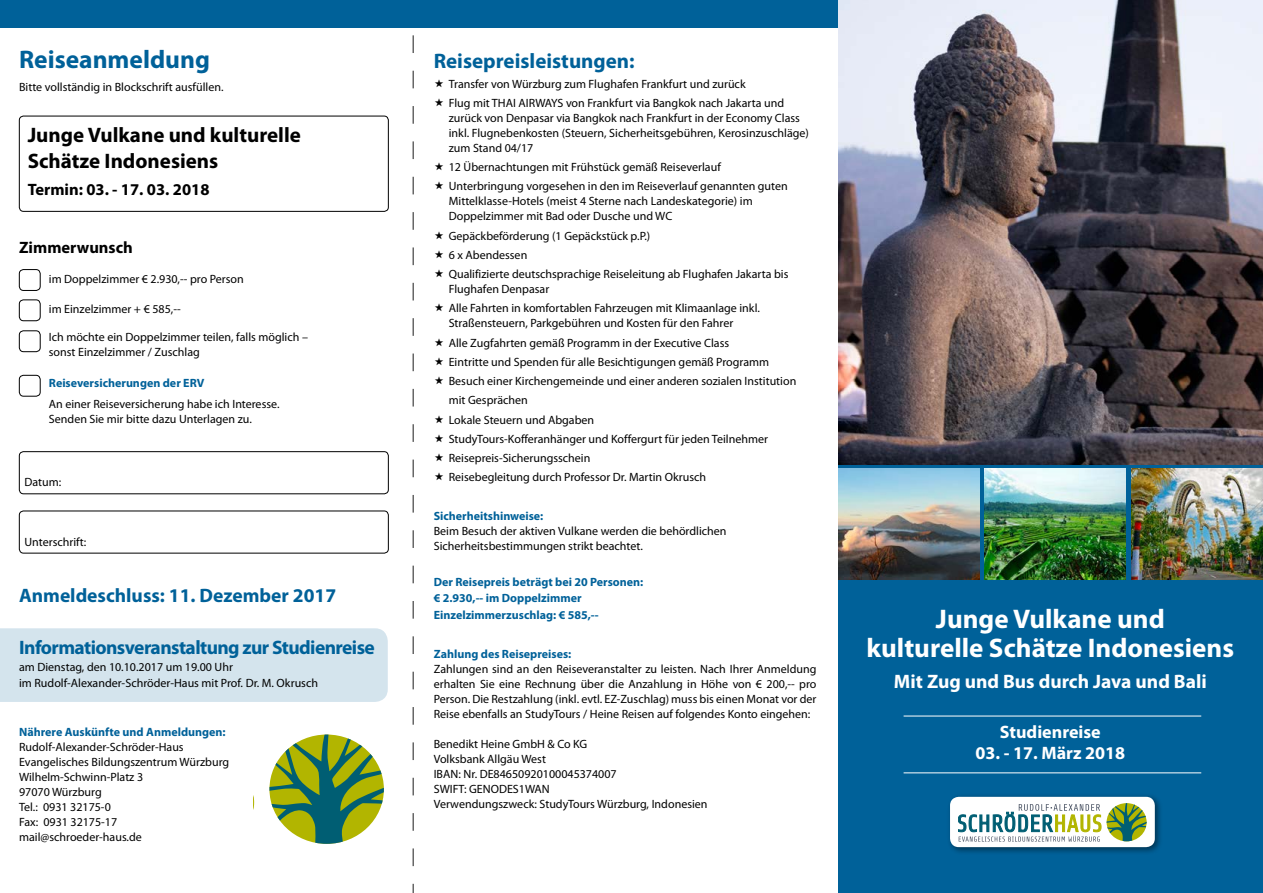
<style>
.page{position:relative;width:1263px;height:893px;background:#fff}
.page>*{position:absolute;margin:0;border:0;box-sizing:border-box;transform-origin:0 0}
.t1{font:700 27px/28.5px "Myriad Pro";color:#fff;text-align:center}
.t2{font:700 25.5px "Myriad Pro";color:#006199}
.t3{font:700 21px/25.5px "Myriad Pro";color:#000}
.t4{font:700 21px "Myriad Pro";color:#006199}
.t5{font:700 19.5px "Myriad Pro";letter-spacing:-.03em;color:#006199}
.t6{font:700 19.5px "Myriad Pro";color:#006199}
.t7{font:700 19.5px "Myriad Pro";color:#fff}
.t8{font:700 18px "Myriad Pro";color:#fff}
.t9{font:700 16.5px "Myriad Pro";color:#000}
.t10{font:12px/15px "Myriad Pro";color:#000}
.t11{font:700 12px/16.5px "Myriad Pro";color:#006199}
</style>
<div class="page">
<div style="left:0;top:628px;width:388px;height:74px;background:#d4e4ed"></div>
<svg style="left:412px;top:35px;width:2px;height:858px"></svg>
<div style="left:838px;top:353px;width:425px;height:540px;background:#006199"></div>
<div style="left:19px;top:116px;width:369px;height:96px;border:1px solid #000;border-radius:4px"></div>
<div style="left:0;top:0;width:838px;height:28px;background:#006199"></div>
<div style="left:19px;top:269px;width:21px;height:22px;border:1px solid #000;border-radius:4px"></div>
<div style="left:19px;top:300px;width:21px;height:21px;border:1px solid #000;border-radius:4px"></div>
<div style="left:19px;top:331px;width:21px;height:21px;border:1px solid #000;border-radius:4px"></div>
<div style="left:19px;top:451px;width:369px;height:43px;border:1px solid #000;border-radius:4px"></div>
<div style="left:19px;top:511px;width:369px;height:42px;border:1px solid #000;border-radius:4px"></div>
<hr style="left:903px;top:772px;width:298px;height:1px;background:#fff">
<hr style="left:903px;top:716px;width:298px;height:1px;background:#fff">
<img style="left:838px;top:0;width:425px;height:464px">
<img style="left:838px;top:469px;width:141px;height:110px">
<img style="left:984px;top:469px;width:142px;height:110px">
<img style="left:1131px;top:469px;width:132px;height:110px">
<div style="left:19px;top:375px;width:21px;height:21px;border:1px solid #000;border-radius:4px"></div>
<div style="left:946px;top:793px;width:216px;height:62px;background:#000;opacity:.45"></div>
<div style="left:950px;top:797px;width:205px;height:50px;background:#fff;border-radius:9px"></div>
<svg style="left:958px;top:803px;width:188px;height:39px"></svg>
<svg style="left:269px;top:734px;width:115px;height:110px"></svg>
<h2 class="t2" style="left:19px;top:43px;width:192px">Reiseanmeldung</h2>
<p class="t10" style="left:19px;top:79px;width:206px">Bitte vollständig in Blockschrift ausfüllen.</p>
<h3 class="t3" style="left:28px;top:122px;width:275px">Junge Vulkane und kulturelle<br>Schätze Indonesiens</h3>
<h3 class="t9" style="left:28px;top:178px;width:183px">Termin: 03. - 17. 03. 2018</h3>
<h3 class="t9" style="left:19px;top:236px;width:115px">Zimmerwunsch</h3>
<p class="t10" style="left:49px;top:271px;width:196px">im Doppelzimmer € 2.930,-- pro Person</p>
<p class="t10" style="left:49px;top:302px;width:133px">im Einzelzimmer + € 585,--</p>
<p class="t10" style="left:49px;top:329px;width:261px">Ich möchte ein Doppelzimmer teilen, falls möglich – sonst Einzelzimmer / Zuschlag</p>
<p class="t11" style="left:49px;top:374px;width:157px">Reiseversicherungen der ERV</p>
<p class="t10" style="left:49px;top:396px;width:232px">An einer Reiseversicherung habe ich Interesse.<br>Senden Sie mir bitte dazu Unterlagen zu.</p>
<p class="t10" style="left:24px;top:475px;width:38px">Datum:</p>
<p class="t10" style="left:24px;top:534px;width:63px">Unterschrift:</p>
<h3 class="t6" style="left:19px;top:582px;width:319px">Anmeldeschluss: 11. Dezember 2017</h3>
<h3 class="t5" style="left:19px;top:635px;width:357px">Informationsveranstaltung zur Studienreise</h3>
<p class="t10" style="left:19px;top:658px;width:300px;line-height:16.5px">am Dienstag, den 10.10.2017 um 19.00 Uhr<br>im Rudolf-Alexander-Schröder-Haus mit Prof. Dr. M. Okrusch</p>
<p class="t11" style="left:19px;top:724px;width:208px">Nährere Auskünfte und Anmeldungen:</p>
<p class="t10" style="left:19px;top:740px;width:212px">Rudolf-Alexander-Schröder-Haus<br>Evangelisches Bildungszentrum Würzburg<br>Wilhelm-Schwinn-Platz 3<br>97070 Würzburg<br>Tel.: 0931 32175-0<br>Fax: 0931 32175-17 mail@schroeder-haus.de</p>
<h3 class="t4" style="left:434px;top:48px;width:202px">Reisepreisleistungen:</h3>
<p class="t10" style="left:449px;top:74px;width:337px;line-height:19.2px">Transfer von Würzburg zum Flughafen Frankfurt und zurück<br>Flug mit THAI AIRWAYS von Frankfurt via Bangkok nach Jakarta und</p>
<p class="t10" style="left:449px;top:110px;width:362px">zurück von Denpasar via Bangkok nach Frankfurt in der Economy Class inkl. Flugnebenkosten (Steuern, Sicherheitsgebühren, Kerosinzuschläge) zum Stand 04/17</p>
<p class="t10" style="left:449px;top:157px;width:340px;line-height:19.2px">12 Übernachtungen mit Frühstück gemäß Reiseverlauf<br>Unterbringung vorgesehen in den im Reiseverlauf genannten guten</p>
<p class="t10" style="left:449px;top:194px;width:305px">Mittelklasse-Hotels (meist 4 Sterne nach Landeskategorie) im<br>Doppelzimmer mit Bad oder Dusche und WC</p>
<p class="t10" style="left:449px;top:226px;width:341px;line-height:19.2px">Gepäckbeförderung (1 Gepäckstück p.P.)<br>6 x Abendessen<br>Qualifizierte deutschsprachige Reiseleitung ab Flughafen Jakarta bis</p>
<p class="t10" style="left:449px;top:279px;width:313px;line-height:19.2px">Flughafen Denpasar<br>Alle Fahrten in komfortablen Fahrzeugen mit Klimaanlage inkl.</p>
<p class="t10" style="left:449px;top:314px;width:349px;line-height:19.2px">Straßensteuern, Parkgebühren und Kosten für den Fahrer<br>Alle Zugfahrten gemäß Programm in der Executive Class<br>Eintritte und Spenden für alle Besichtigungen gemäß Programm Besuch einer Kirchengemeinde und einer anderen sozialen Institution mit Gesprächen<br>Lokale Steuern und Abgaben<br>StudyTours-Kofferanhänger und Koffergurt für jeden Teilnehmer Reisepreis-Sicherungsschein<br>Reisebegleitung durch Professor Dr. Martin Okrusch</p>
<p class="t11" style="left:434px;top:507px;width:111px">Sicherheitshinweise:</p>
<p class="t10" style="left:434px;top:523px;width:294px">Beim Besuch der aktiven Vulkane werden die behördlichen<br>Sicherheitsbestimmungen strikt beachtet.</p>
<p class="t11" style="left:434px;top:573px;width:211px">Der Reisepreis beträgt bei 20 Personen: € 2.930,-- im Doppelzimmer<br>Einzelzimmerzuschlag: € 585,--</p>
<p class="t11" style="left:434px;top:645px;width:139px">Zahlung des Reisepreises:</p>
<p class="t10" style="left:434px;top:661px;width:384px;text-align:justify">Zahlungen sind an den Reiseveranstalter zu leisten. Nach Ihrer Anmeldung erhalten Sie eine Rechnung über die Anzahlung in Höhe von € 200,-- pro Person. Die Restzahlung (inkl. evtl. EZ-Zuschlag) muss bis einen Monat vor der Reise ebenfalls an StudyTours / Heine Reisen auf folgendes Konto eingehen:</p>
<p class="t10" style="left:434px;top:736px;width:275px">Benedikt Heine GmbH &amp; Co KG<br>Volksbank Allgäu West<br>IBAN: Nr. DE84650920100045374007<br>SWIFT: GENODES1WAN<br>Verwendungszweck: StudyTours Würzburg, Indonesien</p>
<h1 class="t1" style="left:867px;top:604px;width:369px">Junge Vulkane und<br>kulturelle Schätze Indonesiens</h1>
<h3 class="t7" style="left:894px;top:669px;width:314px">Mit Zug und Bus durch Java und Bali</h3>
<h3 class="t8" style="left:1000px;top:720px;width:102px">Studienreise</h3>
<h3 class="t8" style="left:975px;top:741px;width:151px">03. - 17. März 2018</h3>
</div>
